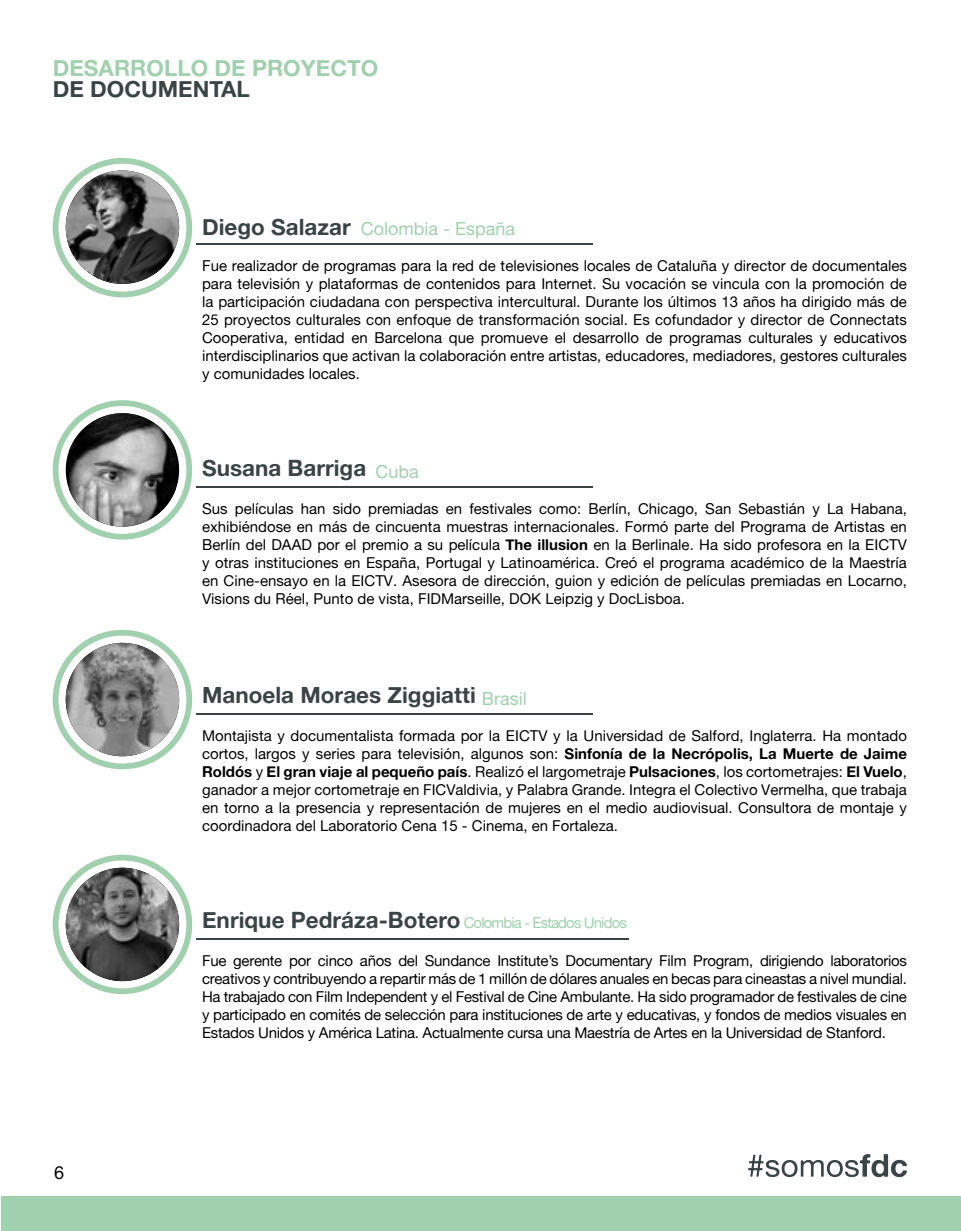
<style>
.page{position:relative;width:961px;height:1231px;background:#fff}
.page>*{position:absolute;margin:0;border:0;box-sizing:border-box;transform-origin:0 0}
.t1{font:22.5px "Alte Haas Grotesk Bold";color:#3a4445}
.t2{font:22.5px "Alte Haas Grotesk Bold";color:#a0d0ad}
.t3{font:18px "Alte Haas Grotesk";color:#a0d0ad}
.t4{font:18px "Alte Haas Grotesk";color:#000}
.t5{font:15px/18px "Alte Haas Grotesk";color:#000;text-align:justify}
.t6{font:15px "Alte Haas Grotesk Bold";color:#000}
.t7{font:15px "Alte Haas Grotesk";letter-spacing:-.06em;color:#a0d0ad}
.s1{font-family:"Alte Haas Grotesk Bold"}
.s2{font-family:"Alte Haas Grotesk"}
</style>
<div class="page">
<hr style="left:197px;top:243px;width:396px;height:1px;background:#3a4445">
<hr style="left:197px;top:486px;width:396px;height:1px;background:#3a4445">
<hr style="left:197px;top:713px;width:396px;height:1px;background:#3a4445">
<hr style="left:197px;top:937px;width:432px;height:2px;background:#3a4445">
<div style="left:1px;top:1196px;width:959px;height:34px;background:#a0d0ad"></div>
<svg style="left:748px;top:1154px;width:159px;height:23px"></svg>
<svg style="left:53px;top:158px;width:139px;height:139px"></svg>
<img style="left:66px;top:170px;width:113px;height:114px;border-radius:57px">
<svg style="left:53px;top:400px;width:139px;height:139px"></svg>
<img style="left:69px;top:413px;width:107px;height:113px">
<svg style="left:53px;top:630px;width:139px;height:139px"></svg>
<img style="left:66px;top:643px;width:113px;height:113px;border-radius:57px">
<svg style="left:53px;top:854px;width:139px;height:140px"></svg>
<img style="left:66px;top:867px;width:113px;height:114px;border-radius:57px">
<h1 class="t2" style="left:53px;top:54px;width:327px">DESARROLLO DE PROYECTO</h1>
<h1 class="t1" style="left:53px;top:75px;width:199px">DE DOCUMENTAL</h1>
<h1 class="t1" style="left:202px;top:213px;width:150px">Diego Salazar</h1>
<p class="t3" style="left:360px;top:218px;width:156px">Colombia - España</p>
<p class="t5" style="left:202px;top:256px;width:706px">Fue realizador de programas para la red de televisiones locales de Cataluña y director de documentales para televisión y plataformas de contenidos para Internet. Su vocación se vincula con la promoción de la participación ciudadana con perspectiva intercultural. Durante los últimos 13 años ha dirigido más de 25 proyectos culturales con enfoque de transformación social. Es cofundador y director de Connectats Cooperativa, entidad en Barcelona que promueve el desarrollo de programas culturales y educativos interdisciplinarios que activan la colaboración entre artistas, educadores, mediadores, gestores culturales y comunidades locales.</p>
<h1 class="t1" style="left:202px;top:454px;width:166px">Susana Barriga</h1>
<p class="t3" style="left:375px;top:461px;width:45px">Cuba</p>
<p class="t5" style="left:202px;top:499px;width:706px">Sus películas han sido premiadas en festivales como: Berlín, Chicago, San Sebastián y La Habana, exhibiéndose en más de cincuenta muestras internacionales. Formó parte del Programa de Artistas en Berlín del DAAD por el premio a su película <span class="s1">The illusion</span> en la Berlinale. Ha sido profesora en la EICTV y otras instituciones en España, Portugal y Latinoamérica. Creó el programa académico de la Maestría en Cine-ensayo en la EICTV. Asesora de dirección, guion y edición de películas premiadas en Locarno, Visions du Réel, Punto de vista, FIDMarseille, DOK Leipzig y DocLisboa.</p>
<h1 class="t1" style="left:202px;top:681px;width:275px">Manoela Moraes Ziggiatti</h1>
<p class="t3" style="left:482px;top:688px;width:46px">Brasil</p>
<p class="t5" style="left:202px;top:726px;width:706px">Montajista y documentalista formada por la EICTV y la Universidad de Salford, Inglaterra. Ha montado cortos, largos y series para televisión, algunos son: <span class="s1">Sinfonía de la Necrópolis, La Muerte de Jaime</span></p>
<p class="t6" style="left:202px;top:762px;width:706px">Roldós <span class="s2">y</span> El gran viaje al pequeño país<span class="s2">. Realizó el largometraje</span> Pulsaciones<span class="s2">, los cortometrajes:</span> El Vuelo<span class="s2">,</span></p>
<p class="t5" style="left:202px;top:780px;width:706px">ganador a mejor cortometraje en FICValdivia, y Palabra Grande. Integra el Colectivo Vermelha, que trabaja en torno a la presencia y representación de mujeres en el medio audiovisual. Consultora de montaje y coordinadora del Laboratorio Cena 15 - Cinema, en Fortaleza.</p>
<h1 class="t1" style="left:202px;top:906px;width:260px">Enrique Pedráza-Botero</h1>
<p class="t7" style="left:463px;top:914px;width:165px">Colombia - Estados Unidos</p>
<p class="t4" style="left:54px;top:1162px;width:12px">6</p>
<p class="t5" style="left:202px;top:951px;width:706px">Fue gerente por cinco años del Sundance Institute’s Documentary Film Program, dirigiendo laboratorios creativos y contribuyendo a repartir más de 1 millón de dólares anuales en becas para cineastas a nivel mundial.<br>Ha trabajado con Film Independent y el Festival de Cine Ambulante. Ha sido programador de festivales de cine y participado en comités de selección para instituciones de arte y educativas, y fondos de medios visuales en Estados Unidos y América Latina. Actualmente cursa una Maestría de Artes en la Universidad de Stanford.</p>
</div>
